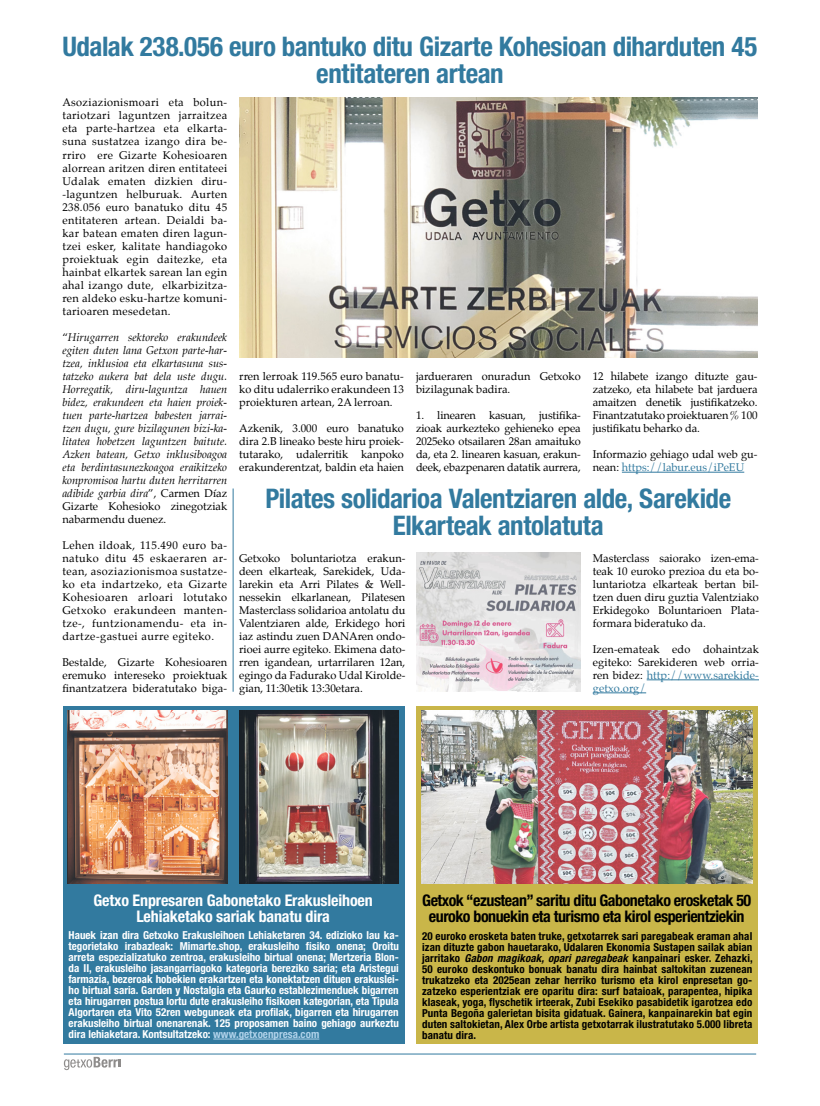
<style>
.page{position:relative;width:820px;height:1106px;background:#fff}
.page>*{position:absolute;margin:0;border:0;box-sizing:border-box;transform-origin:0 0}
.t1{font:700 condensed 27px/27px "Helvetica Neue LT Std";letter-spacing:-.015em;color:#327a9f;text-align:center}
.t2{font:700 condensed 16px/16px "Helvetica Neue LT Std";letter-spacing:-.03em;color:#000;text-align:center}
.t3{font:700 condensed 16px/16px "Helvetica Neue LT Std";letter-spacing:-.01em;color:#fff;text-align:center}
.t4{font:11px/13px "Palatino";color:#000;text-align:justify}
.t5{font:700 condensed 11px/11px "Helvetica Neue LT Std";color:#fff;text-align:justify}
.t6{font:700 condensed 11px/11px "Helvetica Neue LT Std";letter-spacing:.01em;color:#000;text-align:justify}
.t7{font:italic 11px/13px "Palatino";color:#000;text-align:justify}
.s1{font-style:normal}
.s2{color:#327a9f}
.s3{color:#b0d2ea}
.s4{font-style:italic}
</style>
<div class="page">
<svg style="left:64px;top:1056px;width:56px;height:14px"></svg>
<hr style="left:64px;top:1053px;width:691px;height:1px;background:#327a9f">
<div style="left:416px;top:706px;width:341px;height:337px;background:#c9b649"></div>
<img style="left:421px;top:711px;width:331px;height:172px">
<div style="left:63px;top:706px;width:341px;height:337px;background:#327a9f"></div>
<img style="left:68px;top:711px;width:159px;height:172px">
<img style="left:239px;top:711px;width:159px;height:172px">
<hr style="left:213px;top:1038px;width:106px;height:1px;background:#b0d2ea">
<hr style="left:621px;top:472px;width:123px;height:1px;background:#327a9f">
<img style="left:239px;top:97px;width:518px;height:260px">
<hr style="left:646px;top:679px;width:112px;height:1px;background:#327a9f">
<hr style="left:592px;top:692px;width:54px;height:1px;background:#327a9f">
<img style="left:416px;top:553px;width:164px;height:138px">
<hr style="left:232px;top:488px;width:1px;height:203px;background:#327a9f">
<h1 class="t1" style="left:62px;top:33px;width:696px">Udalak 238.056 euro bantuko ditu Gizarte Kohesioan diharduten 45 entitateren artean</h1>
<p class="t4" style="left:62px;top:96px;width:166px">Asoziazionismoari eta bolun&shy;tariotzari laguntzen jarraitzea eta parte-hartzea eta elkarta&shy;suna sustatzea izango dira be&shy;rriro ere Gizarte Kohesioaren alorrean aritzen diren entitateei Udalak ematen dizkien diru--laguntzen helburuak. Aurten 238.056 euro banatuko ditu 45 entitateren artean. Deialdi ba&shy;kar batean ematen diren lagun&shy;tzei esker, kalitate handiagoko proiektuak egin daitezke, eta hainbat elkartek sarean lan egin ahal izango dute, elkarbizitza&shy;ren aldeko esku-hartze komuni&shy;tarioaren mesedetan.</p>
<p class="t7" style="left:62px;top:330px;width:166px"><span class="s1">“</span>Hirugarren sektoreko erakundeek egiten duten lana Getxon parte-har&shy;tzea, inklusioa eta elkartasuna sus&shy;tatzeko aukera bat dela uste dugu.<br>Horregatik, diru-laguntza hauen bidez, erakundeen eta haien proiek&shy;tuen parte-hartzea babesten jarrai&shy;tzen dugu, gure bizilagunen bizi-ka&shy;litatea hobetzen laguntzen baitute.<br>Azken batean, Getxo inklusiboagoa eta berdintasunezkoagoa eraikitzeko konpromisoa hartu duten herritarren adibide garbia dira<span class="s1">”, Carmen Díaz Gizarte Kohesioko zinegotziak nabarmendu duenez.</span></p>
<p class="t4" style="left:62px;top:538px;width:166px">Lehen ildoak, 115.490 euro ba&shy;natuko ditu 45 eskaeraren ar&shy;tean, asoziazionismoa sustatze&shy;ko eta indartzeko, eta Gizarte Kohesioaren arloari lotutako Getxoko erakundeen manten&shy;tze-, funtzionamendu- eta in&shy;dartze-gastuei aurre egiteko.</p>
<p class="t4" style="left:62px;top:655px;width:166px">Bestalde, Gizarte Kohesioaren eremuko intereseko proiektuak finantzatzera bideratutako biga-</p>
<p class="t4" style="left:239px;top:370px;width:166px">rren lerroak 119.565 euro banatu&shy;ko ditu udalerriko erakundeen 13 proiekturen artean, 2A lerroan.</p>
<p class="t4" style="left:239px;top:422px;width:166px">Azkenik, 3.000 euro banatuko dira 2.B lineako beste hiru proiek&shy;tutarako, udalerritik kanpoko erakunderentzat, baldin eta haien</p>
<p class="t4" style="left:416px;top:370px;width:166px">jardueraren onuradun Getxoko bizilagunak badira.</p>
<p class="t4" style="left:416px;top:409px;width:166px">1. linearen kasuan, justifika&shy;zioak aurkezteko gehieneko epea 2025eko otsailaren 28an amaituko da, eta 2. linearen kasuan, erakun&shy;deek, ebazpenaren datatik aurrera,</p>
<p class="t4" style="left:592px;top:370px;width:166px">12 hilabete izango dituzte gau&shy;zatzeko, eta hilabete bat jarduera amaitzen denetik justifikatzeko.<br>Finantzatutako proiektuaren % 100 justifikatu beharko da.</p>
<p class="t4" style="left:592px;top:448px;width:166px">Informazio gehiago udal web gu&shy;nean: <span class="s2">https://labur.eus/iPeEU</span></p>
<h1 class="t1" style="left:265px;top:484px;width:467px">Pilates solidarioa Valentziaren alde, Sarekide<br>Elkarteak antolatuta</h1>
<p class="t4" style="left:239px;top:551px;width:168px">Getxoko boluntariotza erakun&shy;deen elkarteak, Sarekidek, Uda&shy;larekin eta Arri Pilates &amp; Well&shy;nessekin elkarlanean, Pilatesen Masterclass solidarioa antolatu du Valentziaren alde, Erkidego hori iaz astindu zuen DANAren ondo&shy;rioei aurre egiteko. Ekimena dato&shy;rren igandean, urtarrilaren 12an, egingo da Fadurako Udal Kirolde&shy;gian, 11:30etik 13:30etara.</p>
<p class="t4" style="left:592px;top:551px;width:168px">Masterclass saiorako izen-ema&shy;teak 10 euroko prezioa du eta bo&shy;luntariotza elkarteak bertan bil&shy;tzen duen diru guztia Valentziako Erkidegoko Boluntarioen Plata&shy;formara bideratuko da.</p>
<p class="t4" style="left:592px;top:642px;width:168px">Izen-emateak edo dohaintzak egiteko: Sarekideren web orria&shy;ren bidez: <span class="s2">http://www.sarekide&shy;getxo.org/</span></p>
<h2 class="t3" style="left:93px;top:892px;width:280px">Getxo Enpresaren Gabonetako Erakusleihoen<br>Lehiaketako sariak banatu dira</h2>
<p class="t5" style="left:69px;top:929px;width:331px">Hauek izan dira Getxoko Erakusleihoen Lehiaketaren 34. edizioko lau ka&shy;tegorietako irabazleak: Mimarte.shop, erakusleiho fisiko onena; Oroitu arreta espezializatuko zentroa, erakusleiho birtual onena; Mertzeria Blon&shy;da II, erakusleiho jasangarriagoko kategoria bereziko saria; eta Aristegui farmazia, bezeroak hobekien erakartzen eta konektatzen dituen erakuslei&shy;ho birtual saria. Garden y Nostalgia eta Gaurko establezimenduek bigarren eta hirugarren postua lortu dute erakusleiho fisikoen kategorian, eta Tipula Algortaren eta Vito 52ren webguneak eta profilak, bigarren eta hirugarren erakusleiho birtual onenarenak. 125 proposamen baino gehiago aurkeztu dira lehiaketara. Kontsultatzeko: <span class="s3">www.getxoenpresa.com</span></p>
<h2 class="t2" style="left:422px;top:892px;width:330px">Getxok “ezustean” saritu ditu Gabonetako erosketak 50 euroko bonuekin eta turismo eta kirol esperientziekin</h2>
<p class="t6" style="left:422px;top:930px;width:332px">20 euroko erosketa baten truke, getxotarrek sari paregabeak eraman ahal izan dituzte gabon hauetarako, Udalaren Ekonomia Sustapen sailak abian jarritako <span class="s4">Gabon magikoak, opari paregabeak</span> kanpainari esker. Zehazki, 50 euroko deskontuko bonuak banatu dira hainbat saltokitan zuzenean trukatzeko eta 2025ean zehar herriko turismo eta kirol enpresetan go&shy;zatzeko esperientziak ere oparitu dira: surf bataioak, parapentea, hipika klaseak, yoga, flyschetik irteerak, Zubi Esekiko pasabidetik igarotzea edo Punta Begoña galerietan bisita gidatuak. Gainera, kanpainarekin bat egin duten saltokietan, Alex Orbe artista getxotarrak ilustratutako 5.000 libreta banatu dira.</p>
</div>
